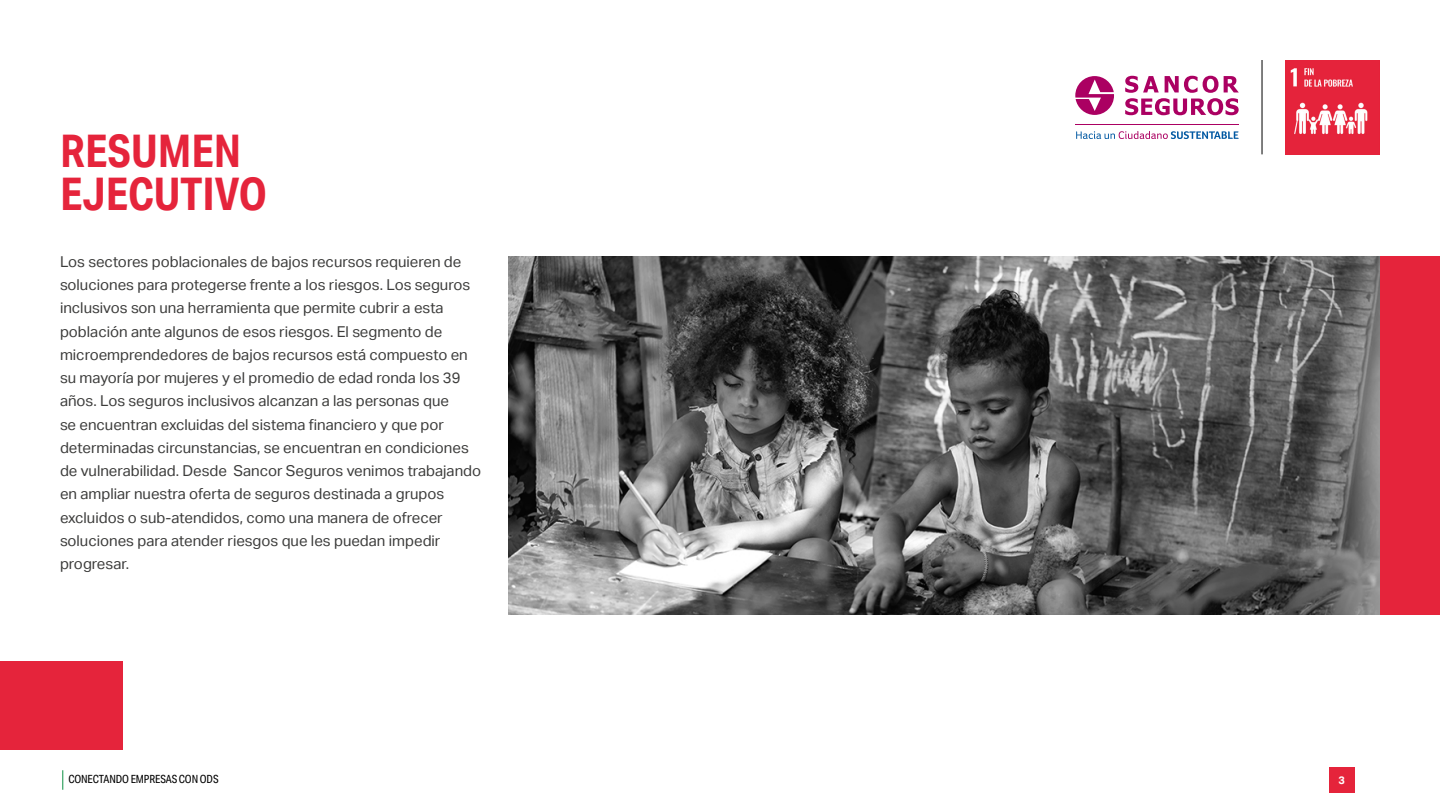
<style>
.page{position:relative;width:1440px;height:810px;background:#fff}
.page>*{position:absolute;margin:0;border:0;box-sizing:border-box;transform-origin:0 0}
.t1{font:700 45px/42.8px "Aktiv Grotesk Cd";color:#e5243b}
.t2{font:15px/23.2px "Aktiv Grotesk";color:#3c3c3b}
.t3{font:11.25px "Aktiv Grotesk Cd";letter-spacing:-.01em;color:#000}
.t4{font:700 10.88px "Aktiv Grotesk";color:#fff}
</style>
<div class="page">
<img style="left:1285px;top:60px;width:95px;height:95px">
<hr style="left:1262px;top:60px;width:1px;height:94px;background:#000">
<svg style="left:62px;top:770px;width:1px;height:20px"></svg>
<div style="left:1329px;top:767px;width:25px;height:26px;background:#e5243b"></div>
<svg style="left:1075px;top:76px;width:39px;height:39px"></svg>
<svg style="left:1125px;top:76px;width:114px;height:39px"></svg>
<hr style="left:1075px;top:124px;width:164px;height:1px;background:#ab0062">
<svg style="left:1076px;top:131px;width:163px;height:8px"></svg>
<img style="left:508px;top:256px;width:872px;height:359px">
<div style="left:0;top:661px;width:123px;height:89px;background:#e5243b"></div>
<div style="left:1380px;top:256px;width:60px;height:359px;background:#e5243b"></div>
<h1 class="t1" style="left:60px;top:129px;width:209px">RESUMEN<br>EJECUTIVO</h1>
<p class="t2" style="left:60px;top:250px;width:423px">Los sectores poblacionales de bajos recursos requieren de soluciones para protegerse frente a los riesgos. Los seguros inclusivos son una herramienta que permite cubrir a esta población ante algunos de esos riesgos. El segmento de microemprendedores de bajos recursos está compuesto en su mayoría por mujeres y el promedio de edad ronda los 39 años. Los seguros inclusivos alcanzan a las personas que<br>se encuentran excluidas del sistema financiero y que por determinadas circunstancias, se encuentran en condiciones de vulnerabilidad. Desde Sancor Seguros venimos trabajando en ampliar nuestra oferta de seguros destinada a grupos excluidos o sub-atendidos, como una manera de ofrecer soluciones para atender riesgos que les puedan impedir progresar.</p>
<p class="t3" style="left:68px;top:773px;width:152px">CONECTANDO EMPRESAS CON ODS</p>
<p class="t4" style="left:1338px;top:774px;width:8px">3</p>
</div>
